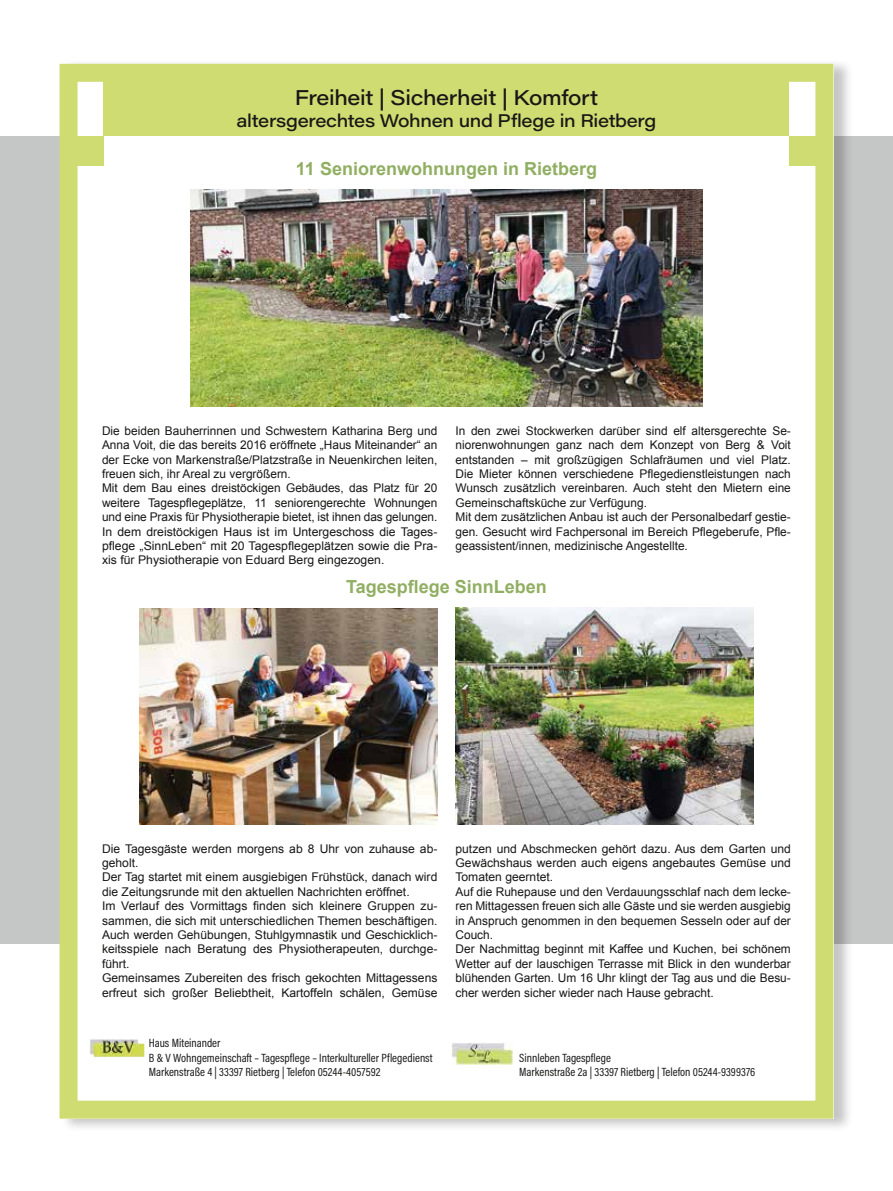
<style>
.page{position:relative;width:893px;height:1191px;background:#fff}
.page>*{position:absolute;margin:0;border:0;box-sizing:border-box;transform-origin:0 0}
.t1{font:500 21px "Acumin Pro Wide";letter-spacing:-.02em;color:#181716}
.t2{font:700 18px "Arial";color:#91af62}
.t3{font:500 18px "Acumin Pro Wide";letter-spacing:-.02em;color:#181716}
.t4{font:12px/14.4px "Arial";color:#181716}
.t5{font:12px/14.4px "Acumin Pro Cond";color:#181716}
</style>
<div class="page">
<div style="left:0;top:136px;width:893px;height:808px;background:#c5c6c6"></div>
<div style="left:61px;top:59px;width:792px;height:1072px;background:#181716;opacity:.25"></div>
<div style="left:60px;top:64px;width:773px;height:1054px;background:#fff"></div>
<img style="left:452px;top:1042px;width:60px;height:22px">
<img style="left:90px;top:1039px;width:54px;height:18px">
<img style="left:140px;top:608px;width:297px;height:216px">
<img style="left:455px;top:608px;width:298px;height:216px">
<img style="left:191px;top:190px;width:511px;height:216px">
<div style="left:104px;top:81px;width:685px;height:55px;background:#cedc71"></div>
<div style="left:60px;top:64px;width:773px;height:1054px;border:18px solid #cedc71"></div>
<div style="left:789px;top:136px;width:27px;height:30px;background:#cedc71"></div>
<div style="left:77px;top:136px;width:27px;height:30px;background:#cedc71"></div>
<h1 class="t1" style="left:295px;top:83px;width:305px">Freiheit | Sicherheit | Komfort</h1>
<h2 class="t3" style="left:237px;top:108px;width:421px">altersgerechtes Wohnen und Pflege in Rietberg</h2>
<h2 class="t2" style="left:296px;top:157px;width:303px">11 Seniorenwohnungen in Rietberg</h2>
<p class="t4" style="left:102px;top:423px;width:337px">Die beiden Bauherrinnen und Schwestern Katharina Berg und Anna Voit, die das bereits 2016 eröffnete „Haus Miteinander“ an der Ecke von Markenstraße/Platzstraße in Neuenkirchen leiten, freuen sich, ihr Areal zu vergrößern.<br>Mit dem Bau eines dreistöckigen Gebäudes, das Platz für 20 weitere Tagespflegeplätze, 11 seniorengerechte Wohnungen und eine Praxis für Physiotherapie bietet, ist ihnen das gelungen.<br>In dem dreistöckigen Haus ist im Untergeschoss die Tages&shy;pflege „SinnLeben“ mit 20 Tagespflegeplätzen sowie die Pra&shy;xis für Physiotherapie von Eduard Berg eingezogen.</p>
<p class="t4" style="left:455px;top:423px;width:337px">In den zwei Stockwerken darüber sind elf altersgerechte Se&shy;niorenwohnungen ganz nach dem Konzept von Berg &amp; Voit entstanden – mit großzügigen Schlafräumen und viel Platz.<br>Die Mieter können verschiedene Pflegedienstleistungen nach Wunsch zusätzlich vereinbaren. Auch steht den Mietern eine Gemeinschaftsküche zur Verfügung.<br>Mit dem zusätzlichen Anbau ist auch der Personalbedarf gestie&shy;gen. Gesucht wird Fachpersonal im Bereich Pflegeberufe, Pfle&shy;geassistent/innen, medizinische Angestellte.</p>
<h2 class="t2" style="left:346px;top:575px;width:202px">Tagespflege SinnLeben</h2>
<p class="t4" style="left:102px;top:841px;width:337px">Die Tagesgäste werden morgens ab 8 Uhr von zuhause ab&shy;geholt.<br>Der Tag startet mit einem ausgiebigen Frühstück, danach wird die Zeitungsrunde mit den aktuellen Nachrichten eröffnet.<br>Im Verlauf des Vormittags finden sich kleinere Gruppen zu&shy;sammen, die sich mit unterschiedlichen Themen beschäftigen.<br>Auch werden Gehübungen, Stuhlgymnastik und Geschicklich&shy;keitsspiele nach Beratung des Physiotherapeuten, durchge&shy;führt.<br>Gemeinsames Zubereiten des frisch gekochten Mittagessens erfreut sich großer Beliebtheit, Kartoffeln schälen, Gemüse</p>
<p class="t4" style="left:455px;top:841px;width:337px">putzen und Abschmecken gehört dazu. Aus dem Garten und Gewächshaus werden auch eigens angebautes Gemüse und Tomaten geerntet.<br>Auf die Ruhepause und den Verdauungsschlaf nach dem lecke&shy;ren Mittagessen freuen sich alle Gäste und sie werden ausgiebig in Anspruch genommen in den bequemen Sesseln oder auf der Couch.<br>Der Nachmittag beginnt mit Kaffee und Kuchen, bei schönem Wetter auf der lauschigen Terrasse mit Blick in den wunderbar blühenden Garten. Um 16 Uhr klingt der Tag aus und die Besu&shy;cher werden sicher wieder nach Hause gebracht.</p>
<p class="t5" style="left:149px;top:1035px;width:285px">Haus Miteinander<br>B &amp; V Wohngemeinschaft – Tagespflege – Interkultureller Pflegedienst<br>Markenstraße 4 | 33397 Rietberg | Telefon 05244-4057592</p>
<p class="t5" style="left:519px;top:1050px;width:238px">Sinnleben Tagespflege<br>Markenstraße 2a | 33397 Rietberg | Telefon 05244-9399376</p>
</div>
